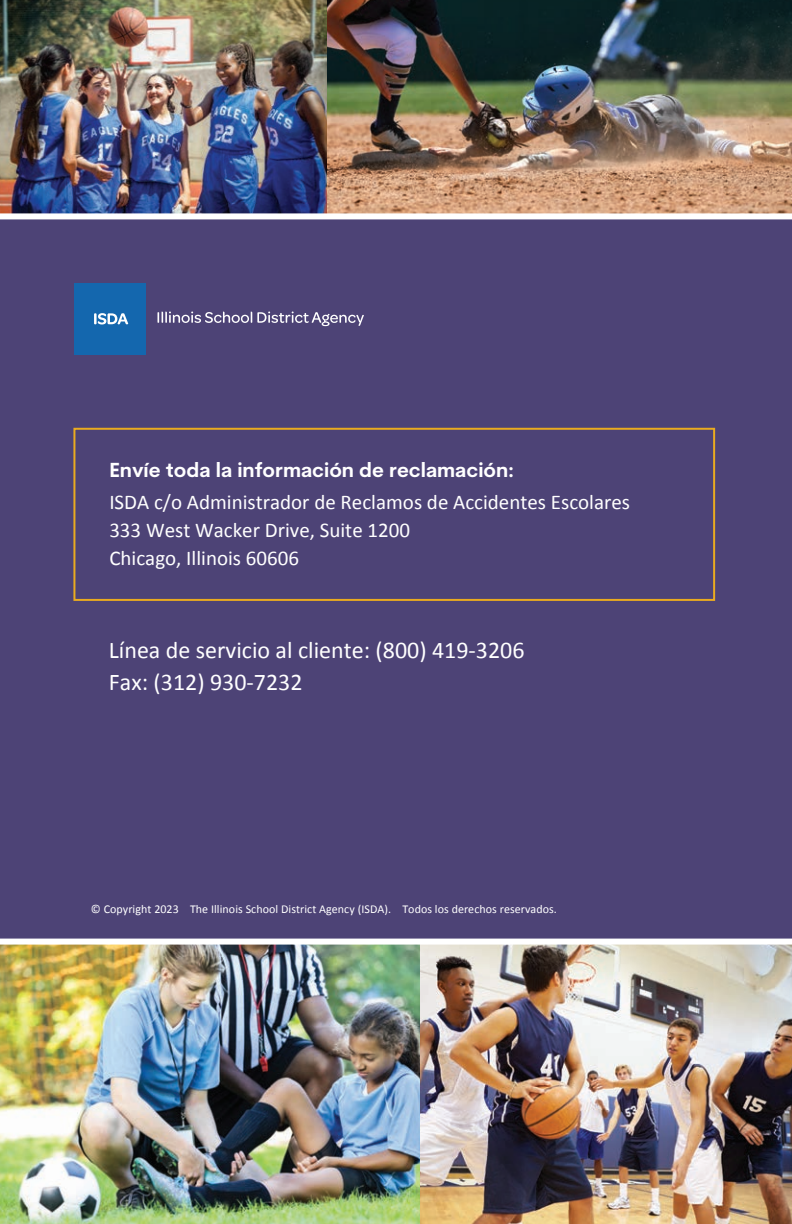
<style>
.page{position:relative;width:792px;height:1224px;background:#fff}
.page>*{position:absolute;margin:0;border:0;box-sizing:border-box;transform-origin:0 0}
.t1{font:24px/32px "Calibri";color:#fff}
.t2{font:21px/28px "Calibri";color:#fff}
.t3{font:700 20px "Cerebri Sans Pro";color:#fff}
.t4{font:12px "Calibri";letter-spacing:.005em;color:#fff}
</style>
<div class="page">
<div style="left:0;top:0;width:792px;height:1014px;background:#4d4376"></div>
<img style="left:0;top:945px;width:792px;height:279px">
<div style="left:0;top:939px;width:792px;height:6px;background:#fff"></div>
<img style="left:0;top:0;width:791px;height:213px">
<div style="left:0;top:213px;width:792px;height:6px;background:#fff"></div>
<svg style="left:157px;top:312px;width:207px;height:14px"></svg>
<div style="left:74px;top:283px;width:72px;height:71px;background:#1467ae"></div>
<svg style="left:94px;top:313px;width:34px;height:12px"></svg>
<div style="left:73px;top:428px;width:642px;height:173px;border:2px solid #eaab20"></div>
<p class="t3" style="left:109px;top:456px;width:406px">Envíe toda la información de reclamación:</p>
<p class="t2" style="left:109px;top:487px;width:522px">ISDA c/o Administrador de Reclamos de Accidentes Escolares<br>333 West Wacker Drive, Suite 1200<br>Chicago, Illinois 60606</p>
<p class="t1" style="left:109px;top:633px;width:417px">Línea de servicio al cliente: (800) 419-3206<br>Fax: (312) 930-7232</p>
<p class="t4" style="left:91px;top:900px;width:468px">© Copyright 2023 The Illinois School District Agency (ISDA). Todos los derechos reservados.</p>
</div>
